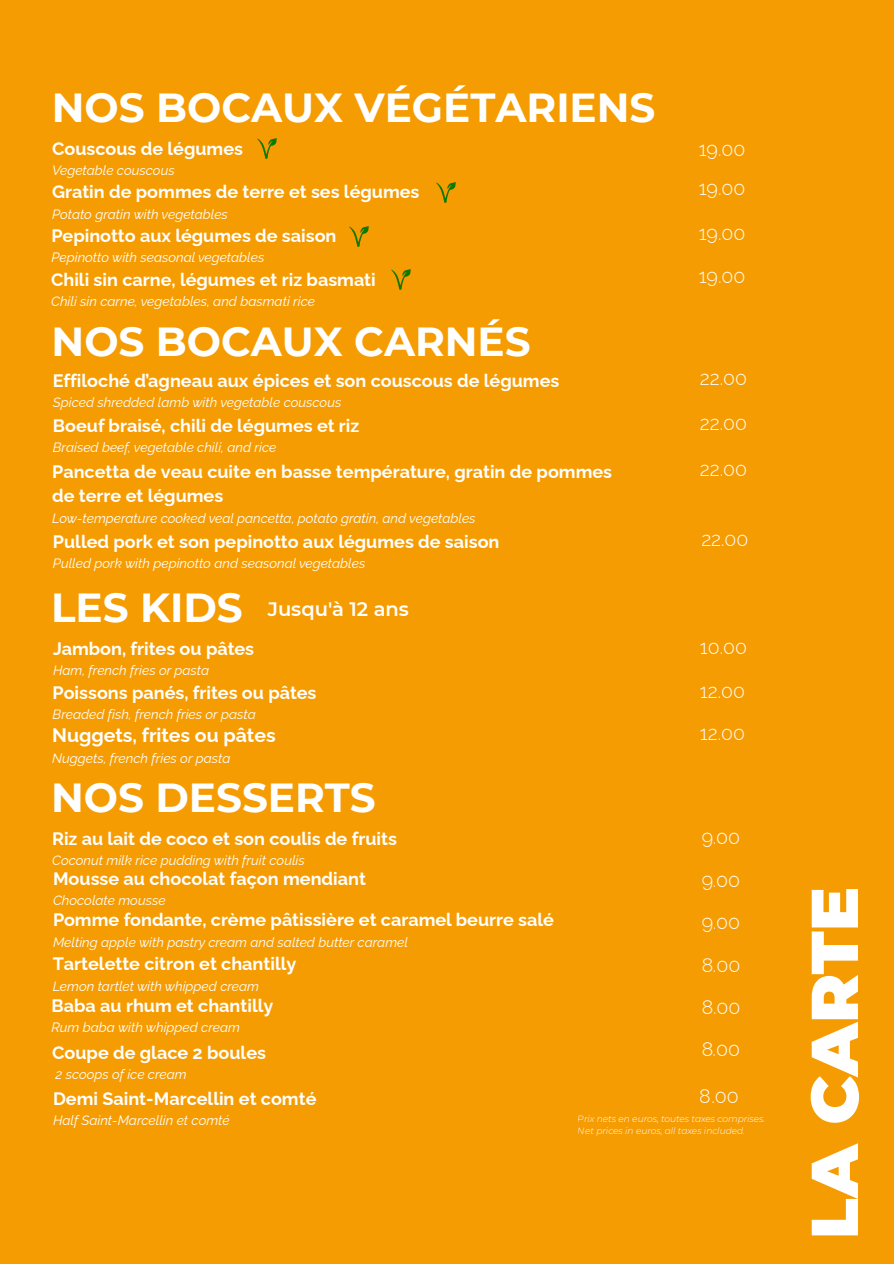
<style>
.page{position:relative;width:894px;height:1264px;background:#fff}
.page>*{position:absolute;margin:0;border:0;box-sizing:border-box;transform-origin:0 0}
.t1{font:900 66px "Montserrat";letter-spacing:-.005em;color:#fff}
.t2{font:700 40.5px "Montserrat";color:#fff}
.t3{font:300 19.65px "Raleway";color:#fff}
.t4{font:300 19.5px "Raleway";color:#fff}
.t5{font:700 19.5px "Raleway";color:#fff}
.t6{font:600 19.5px "Montserrat";color:#fff}
.t7{font:700 18px "Raleway";color:#fff}
.t8{font:italic 13.5px "Raleway";color:#fff}
.t9{font:italic 300 9px/12px "Montserrat";color:#fff}
.s1{font-weight:700;font-size:40.5px}
</style>
<div class="page">
<div style="left:0;top:0;width:893px;height:1263px;background:#f69c03"></div>
<img style="left:257px;top:138px;width:19px;height:20px">
<img style="left:391px;top:269px;width:19px;height:21px">
<img style="left:436px;top:182px;width:19px;height:20px">
<img style="left:349px;top:226px;width:19px;height:21px">
<h2 class="t2" style="left:52px;top:82px;width:605px">NOS BOCAUX VÉGÉTARIENS</h2>
<h3 class="t7" style="left:52px;top:138px;width:192px">Couscous de légumes</h3>
<h3 class="t4" style="left:698px;top:137px;width:48px">19.00</h3>
<p class="t8" style="left:52px;top:162px;width:124px">Vegetable couscous</p>
<h3 class="t7" style="left:52px;top:181px;width:369px">Gratin de pommes de terre et ses légumes</h3>
<h3 class="t4" style="left:698px;top:177px;width:48px">19.00</h3>
<p class="t8" style="left:52px;top:206px;width:177px">Potato gratin with vegetables</p>
<h3 class="t7" style="left:52px;top:225px;width:286px">Pepinotto aux légumes de saison</h3>
<p class="t8" style="left:52px;top:250px;width:214px">Pepinotto with seasonal vegetables</p>
<h3 class="t4" style="left:698px;top:221px;width:48px">19.00</h3>
<h3 class="t7" style="left:51px;top:269px;width:326px">Chili sin carne, légumes et riz basmati</h3>
<h3 class="t4" style="left:698px;top:264px;width:48px">19.00</h3>
<p class="t8" style="left:51px;top:293px;width:265px">Chili sin carne, vegetables, and basmati rice</p>
<h2 class="t2" style="left:52px;top:317px;width:480px">NOS BOCAUX CARNÉS</h2>
<h3 class="t7" style="left:53px;top:370px;width:508px">Effiloché d’agneau aux épices et son couscous de légumes</h3>
<p class="t8" style="left:53px;top:394px;width:290px">Spiced shredded lamb with vegetable couscous</p>
<h3 class="t7" style="left:53px;top:415px;width:308px">Boeuf braisé, chili de légumes et riz</h3>
<p class="t8" style="left:53px;top:439px;width:225px">Braised beef, vegetable chili, and rice</p>
<h3 class="t4" style="left:699px;top:366px;width:49px">22.00</h3>
<h3 class="t4" style="left:699px;top:412px;width:49px">22.00</h3>
<h3 class="t7" style="left:52px;top:460px;width:561px">Pancetta de veau cuite en basse température, gratin de pommes</h3>
<h3 class="t4" style="left:699px;top:457px;width:49px">22.00</h3>
<h3 class="t7" style="left:52px;top:485px;width:172px">de terre et légumes</h3>
<p class="t8" style="left:52px;top:510px;width:425px">Low-temperature cooked veal pancetta, potato gratin, and vegetables</p>
<h3 class="t7" style="left:53px;top:531px;width:448px">Pulled pork et son pepinotto aux légumes de saison</h3>
<p class="t8" style="left:53px;top:555px;width:314px">Pulled pork with pepinotto and seasonal vegetables</p>
<h3 class="t4" style="left:701px;top:527px;width:49px">22.00</h3>
<h3 class="t6" style="left:51px;top:597px;width:359px"><span class="s1">LES KIDS</span> Jusqu'à 12 ans</h3>
<h3 class="t7" style="left:53px;top:638px;width:202px">Jambon, frites ou pâtes</h3>
<p class="t8" style="left:53px;top:662px;width:158px">Ham, french fries or pasta</p>
<h3 class="t4" style="left:699px;top:635px;width:49px">10.00</h3>
<h3 class="t7" style="left:53px;top:682px;width:265px">Poissons panés, frites ou pâtes</h3>
<p class="t8" style="left:53px;top:706px;width:204px">Breaded fish, french fries or pasta</p>
<h3 class="t4" style="left:699px;top:679px;width:47px">12.00</h3>
<h3 class="t5" style="left:52px;top:723px;width:225px">Nuggets, frites ou pâtes</h3>
<p class="t8" style="left:52px;top:750px;width:180px">Nuggets, french fries or pasta</p>
<h3 class="t4" style="left:699px;top:721px;width:47px">12.00</h3>
<h2 class="t2" style="left:51px;top:772px;width:326px">NOS DESSERTS</h2>
<h3 class="t7" style="left:52px;top:828px;width:346px">Riz au lait de coco et son coulis de fruits</h3>
<p class="t8" style="left:52px;top:852px;width:254px">Coconut milk rice pudding with fruit coulis</p>
<h3 class="t3" style="left:701px;top:825px;width:40px">9.00</h3>
<h3 class="t7" style="left:53px;top:867px;width:314px">Mousse au chocolat façon mendiant</h3>
<h3 class="t3" style="left:701px;top:868px;width:40px">9.00</h3>
<p class="t8" style="left:53px;top:892px;width:114px">Chocolate mousse</p>
<h3 class="t3" style="left:701px;top:910px;width:40px">9.00</h3>
<h3 class="t7" style="left:53px;top:953px;width:245px">Tartelette citron et chantilly</h3>
<p class="t8" style="left:53px;top:977px;width:208px">Lemon tartlet with whipped cream</p>
<h3 class="t7" style="left:53px;top:909px;width:502px">Pomme fondante, crème pâtissière et caramel beurre salé</h3>
<p class="t8" style="left:53px;top:934px;width:356px">Melting apple with pastry cream and salted butter caramel</p>
<h3 class="t3" style="left:701px;top:953px;width:40px">8.00</h3>
<h3 class="t7" style="left:52px;top:995px;width:223px">Baba au rhum et chantilly</h3>
<p class="t8" style="left:52px;top:1019px;width:190px">Rum baba with whipped cream</p>
<h3 class="t7" style="left:52px;top:1041px;width:215px">Coupe de glace 2 boules</h3>
<p class="t8" style="left:56px;top:1066px;width:133px">2 scoops of ice cream</p>
<h3 class="t7" style="left:53px;top:1087px;width:265px">Demi Saint-Marcellin et comté</h3>
<p class="t8" style="left:53px;top:1112px;width:178px">Half Saint-Marcellin et comté</p>
<h3 class="t3" style="left:701px;top:995px;width:40px">8.00</h3>
<h3 class="t3" style="left:701px;top:1037px;width:40px">8.00</h3>
<h3 class="t3" style="left:699px;top:1084px;width:40px">8.00</h3>
<p class="t9" style="left:577px;top:1113px;width:189px">Prix nets en euros, toutes taxes comprises.<br>Net prices in euros, all taxes included.</p>
<h1 class="t1" style="left:793px;top:1239px;width:354px;rotate:-90deg">LA CARTE</h1>
</div>
